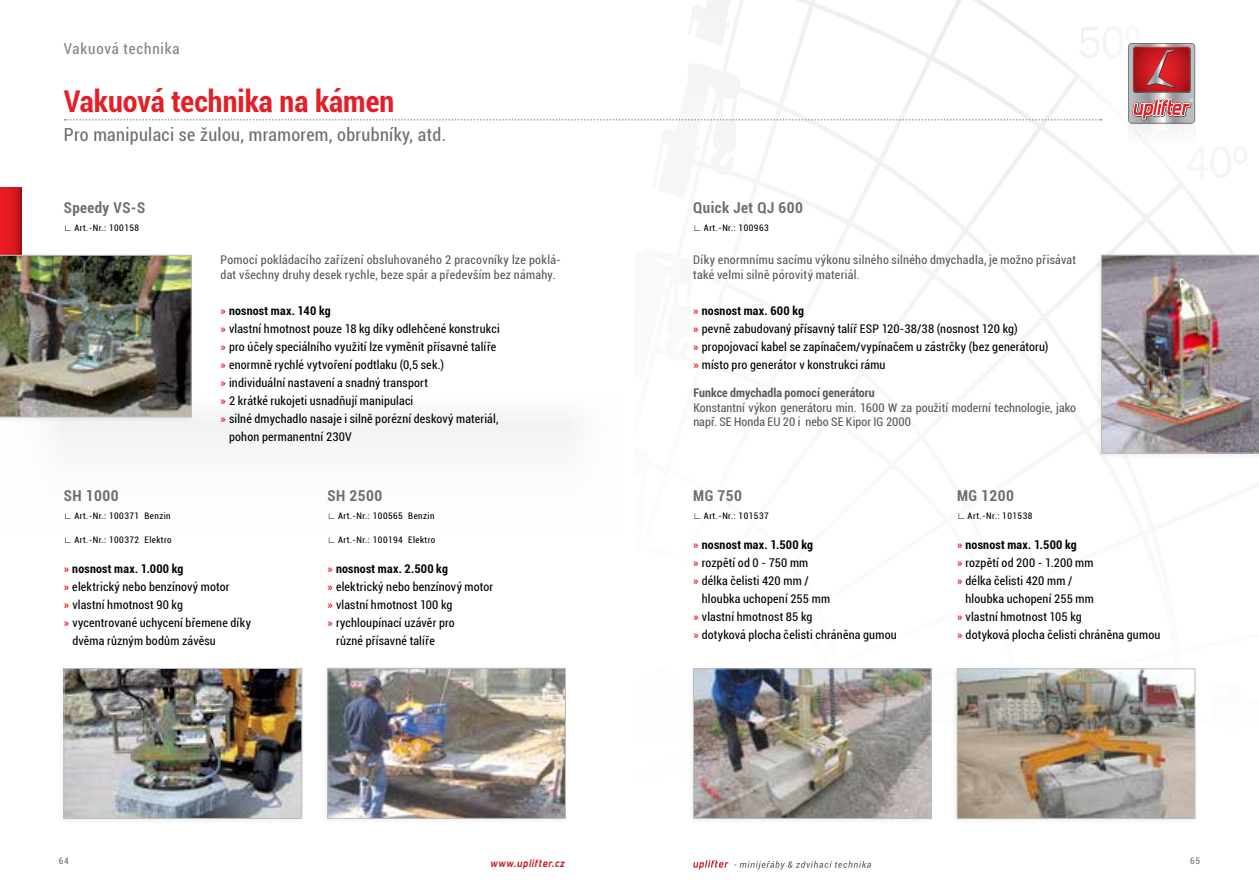
<style>
.page{position:relative;width:1259px;height:893px;background:#fff}
.page>*{position:absolute;margin:0;border:0;box-sizing:border-box;transform-origin:0 0}
.t1{font:700 condensed 30px "Roboto";color:#e31f27}
.t2{font:condensed 18px "Roboto";letter-spacing:.02em;color:#6d6e71}
.t3{font:700 condensed 15px "Roboto";letter-spacing:.03em;color:#6d6e71}
.t4{font:condensed 15px "Roboto";letter-spacing:.055em;color:#808285}
.t5{font:condensed 12px/18px "Roboto";letter-spacing:.015em;color:#000}
.t6{font:condensed 12px/14.4px "Roboto";letter-spacing:.025em;color:#58595b}
.t7{font:condensed 12px/14.4px "Roboto";letter-spacing:.005em;color:#58595b}
.t8{font:700 condensed 12px "Roboto";letter-spacing:.015em;color:#000}
.t9{font:700 condensed 12px "Roboto";letter-spacing:.01em;color:#58595b}
.t10{font:italic 700 10.5px "Forgotten Futurist Rg";letter-spacing:.075em;color:#c42129}
.t11{font:condensed 9px "Roboto";letter-spacing:.05em;color:#000}
.t12{font:condensed 9px "Roboto";color:#6d6e71}
.s1{font-family:"Arial Narrow";font-stretch:normal}
.s2{color:#e31f27}
.s3{font-weight:700;color:#e31f27}
.s4{font-weight:700}
</style>
<div class="page">
<svg style="left:689px;top:0;width:150px;height:870px"></svg>
<svg style="left:1128px;top:43px;width:67px;height:161px"></svg>
<svg style="left:65px;top:119px;width:1037px;height:2px"></svg>
<div style="left:0;top:187px;width:21px;height:77px;background:#000;opacity:.1"></div>
<svg style="left:693px;top:860px;width:35px;height:9px"></svg>
<svg style="left:734px;top:861px;width:137px;height:9px"></svg>
<div style="left:0;top:252px;width:194px;height:171px;background:#000;opacity:.07"></div>
<img style="left:0;top:255px;width:191px;height:162px">
<div style="left:321px;top:665px;width:247px;height:159px;background:#fafafa"></div>
<img style="left:329px;top:670px;width:235px;height:147px">
<div style="left:327px;top:668px;width:239px;height:151px;border:1px solid #bcbec0"></div>
<div style="left:57px;top:665px;width:248px;height:159px;background:#000;opacity:.07"></div>
<img style="left:66px;top:670px;width:234px;height:147px">
<div style="left:64px;top:668px;width:238px;height:151px;border:1px solid #bcbec0"></div>
<div style="left:1095px;top:252px;width:164px;height:207px;background:#000;opacity:.07"></div>
<img style="left:1101px;top:255px;width:158px;height:198px">
<div style="left:687px;top:665px;width:247px;height:159px;background:#000;opacity:.07"></div>
<img style="left:695px;top:671px;width:234px;height:146px">
<div style="left:693px;top:669px;width:238px;height:150px;border:1px solid #bcbec0"></div>
<div style="left:950px;top:665px;width:248px;height:159px;background:#000;opacity:.07"></div>
<img style="left:959px;top:671px;width:234px;height:146px">
<div style="left:957px;top:669px;width:238px;height:150px;border:1px solid #bcbec0"></div>
<p class="t4" style="left:64px;top:39px;width:117px">Vakuová technika</p>
<h1 class="t1" style="left:64px;top:80px;width:332px">Vakuová technika na kámen</h1>
<h2 class="t2" style="left:64px;top:122px;width:384px">Pro manipulaci se žulou, mramorem, obrubníky, atd.</h2>
<p class="t3" style="left:64px;top:197px;width:83px">Speedy VS-S</p>
<p class="t11" style="left:64px;top:221px;width:77px"><span class="s1">∟</span> Art.-Nr.: 100158</p>
<p class="t6" style="left:220px;top:252px;width:342px">Pomocí pokládacího zařízení obsluhovaného 2 pracovníky lze poklá&shy;dat všechny druhy desek rychle, beze spár a především bez námahy.</p>
<p class="t8" style="left:220px;top:302px;width:112px"><span class="s2">»</span> nosnost max. 140 kg</p>
<p class="t5" style="left:220px;top:319px;width:281px"><span class="s3">»</span> vlastní hmotnost pouze 18 kg díky odlehčené konstrukci</p>
<p class="t5" style="left:220px;top:337px;width:277px"><span class="s3">»</span> pro účely speciálního využití lze vyměnit přísavné talíře</p>
<p class="t5" style="left:220px;top:355px;width:225px"><span class="s3">»</span> enormně rychlé vytvoření podtlaku (0,5 sek.)</p>
<p class="t5" style="left:220px;top:373px;width:209px"><span class="s3">»</span> individuální nastavení a snadný transport</p>
<p class="t5" style="left:220px;top:391px;width:194px"><span class="s3">»</span> 2 krátké rukojeti usnadňují manipulaci</p>
<p class="t5" style="left:220px;top:409px;width:279px"><span class="s3">»</span> silné dmychadlo nasaje i silně porézní deskový materiál,</p>
<p class="t5" style="left:229px;top:427px;width:124px">pohon permanentní 230V</p>
<p class="t3" style="left:64px;top:485px;width:56px">SH 1000</p>
<p class="t11" style="left:64px;top:509px;width:108px"><span class="s1">∟</span> Art.-Nr.: 100371 Benzin</p>
<p class="t11" style="left:64px;top:533px;width:109px"><span class="s1">∟</span> Art.-Nr.: 100372 Elektro</p>
<p class="t8" style="left:64px;top:560px;width:121px"><span class="s2">»</span> nosnost max. 1.000 kg</p>
<p class="t5" style="left:64px;top:577px;width:167px"><span class="s3">»</span> elektrický nebo benzínový motor</p>
<p class="t5" style="left:64px;top:595px;width:121px"><span class="s3">»</span> vlastní hmotnost 90 kg</p>
<p class="t5" style="left:64px;top:613px;width:189px"><span class="s3">»</span> vycentrované uchycení břemene díky</p>
<p class="t5" style="left:72px;top:631px;width:145px">dvěma různým bodům závěsu</p>
<p class="t3" style="left:327px;top:485px;width:56px">SH 2500</p>
<p class="t11" style="left:327px;top:509px;width:108px"><span class="s1">∟</span> Art.-Nr.: 100565 Benzin</p>
<p class="t11" style="left:327px;top:533px;width:109px"><span class="s1">∟</span> Art.-Nr.: 100194 Elektro</p>
<p class="t8" style="left:327px;top:560px;width:122px"><span class="s2">»</span> nosnost max. 2.500 kg</p>
<p class="t5" style="left:327px;top:577px;width:167px"><span class="s3">»</span> elektrický nebo benzínový motor</p>
<p class="t5" style="left:327px;top:595px;width:126px"><span class="s3">»</span> vlastní hmotnost 100 kg</p>
<p class="t5" style="left:327px;top:613px;width:129px"><span class="s3">»</span> rychloupínací uzávěr pro</p>
<p class="t5" style="left:336px;top:631px;width:100px">různé přísavné talíře</p>
<p class="t3" style="left:693px;top:197px;width:111px">Quick Jet QJ 600</p>
<p class="t11" style="left:693px;top:221px;width:77px"><span class="s1">∟</span> Art.-Nr.: 100963</p>
<p class="t6" style="left:693px;top:252px;width:384px">Díky enormnímu sacímu výkonu silného silného dmychadla, je možno přisávat také velmi silně pórovitý materiál.</p>
<p class="t5" style="left:693px;top:301px;width:357px"><span class="s3">»</span> <span class="s4">nosnost max. 600 kg<br></span><span class="s3">»</span> pevně zabudovaný přísavný talíř ESP 120-38/38 (nosnost 120 kg)<br><span class="s3">»</span> propojovací kabel se zapínačem/vypínačem u zástrčky (bez generátoru) <span class="s3">»</span> místo pro generátor v konstrukci rámu</p>
<p class="t9" style="left:693px;top:385px;width:183px">Funkce dmychadla pomocí generátoru</p>
<p class="t7" style="left:693px;top:400px;width:384px">Konstantní výkon generátoru min. 1600 W za použití moderní technologie, jako např. SE Honda EU 20 i nebo SE Kipor IG 2000</p>
<p class="t3" style="left:693px;top:485px;width:50px">MG 750</p>
<p class="t11" style="left:693px;top:509px;width:77px"><span class="s1">∟</span> Art.-Nr.: 101537</p>
<p class="t8" style="left:693px;top:536px;width:121px"><span class="s2">»</span> nosnost max. 1.500 kg</p>
<p class="t5" style="left:693px;top:553px;width:117px"><span class="s3">»</span> rozpětí od 0 - 750 mm</p>
<p class="t5" style="left:693px;top:571px;width:117px"><span class="s3">»</span> délka čelisti 420 mm /</p>
<p class="t5" style="left:702px;top:589px;width:130px">hloubka uchopení 255 mm</p>
<p class="t5" style="left:693px;top:607px;width:121px"><span class="s3">»</span> vlastní hmotnost 85 kg</p>
<p class="t5" style="left:693px;top:625px;width:205px"><span class="s3">»</span> dotyková plocha čelisti chráněna gumou</p>
<p class="t3" style="left:957px;top:485px;width:59px">MG 1200</p>
<p class="t11" style="left:957px;top:509px;width:77px"><span class="s1">∟</span> Art.-Nr.: 101538</p>
<p class="t5" style="left:957px;top:535px;width:138px"><span class="s3">»</span> <span class="s4">nosnost max. 1.500 kg<br></span><span class="s3">»</span> rozpětí od 200 - 1.200 mm <span class="s3">»</span> délka čelisti 420 mm /</p>
<p class="t5" style="left:957px;top:589px;width:205px;text-indent:8px">hloubka uchopení 255 mm<br><span class="s3">»</span> vlastní hmotnost 105 kg<br><span class="s3">»</span> dotyková plocha čelisti chráněna gumou</p>
<p class="t12" style="left:59px;top:855px;width:11px">64</p>
<p class="t12" style="left:1190px;top:854px;width:11px">65</p>
<p class="t10" style="left:490px;top:857px;width:76px">www.uplifter.cz</p>
</div>
